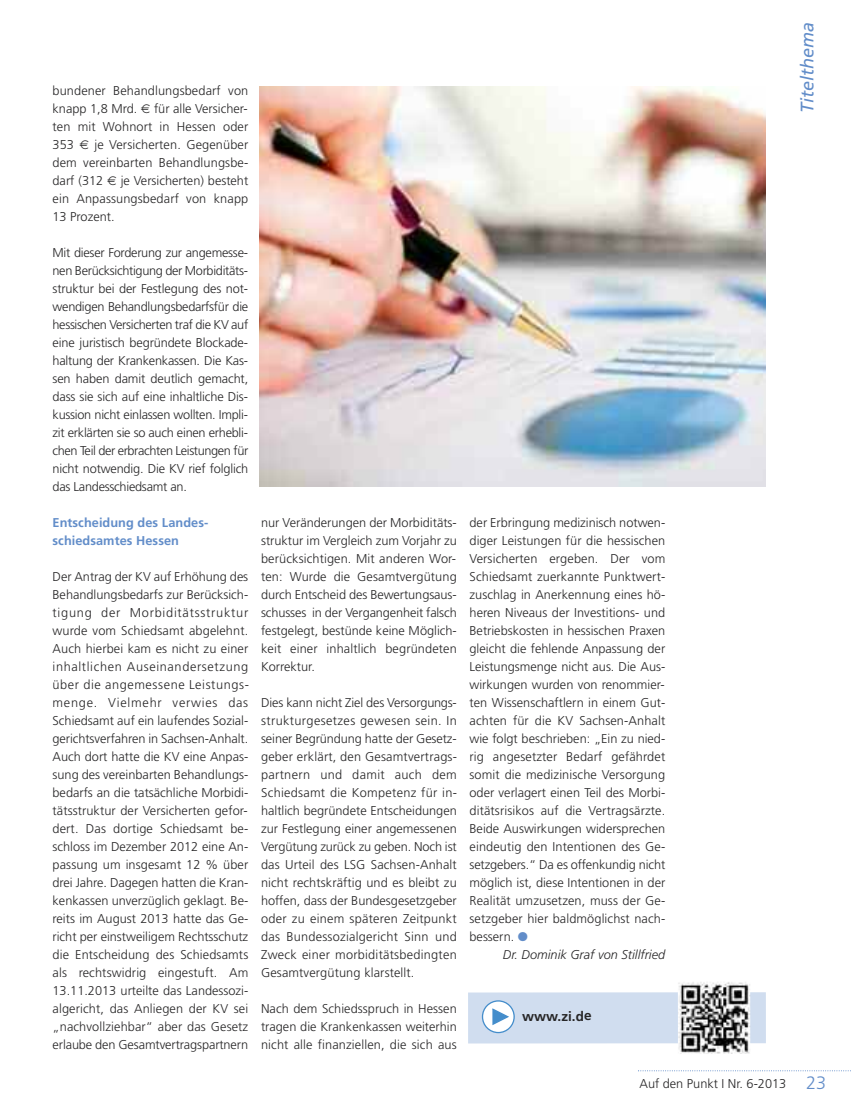
<style>
.page{position:relative;width:851px;height:1106px;background:#fff}
.page>*{position:absolute;margin:0;border:0;box-sizing:border-box;transform-origin:0 0}
.t1{font:italic 18px "Frutiger";color:#628dc9}
.t2{font:700 13.5px "Frutiger";letter-spacing:.005em;color:#272627}
.t3{font:300 12.75px/18px "Frutiger";letter-spacing:.01em;color:#272627;text-align:justify}
.t4{font:700 12.75px/18px "Frutiger";letter-spacing:.005em;color:#628dc9}
.t5{font:italic 300 12.75px "Frutiger";color:#272627}
.s1{color:#628dc9}
.s2{font-size:18px;color:#628dc9}
</style>
<div class="page">
<svg style="left:638px;top:1070px;width:211px;height:1px"></svg>
<img style="left:259px;top:87px;width:506px;height:399px">
<div style="left:468px;top:992px;width:297px;height:51px;background:#d0ddef"></div>
<svg style="left:482px;top:1000px;width:32px;height:33px"></svg>
<img style="left:677px;top:982px;width:73px;height:72px">
<p class="t3" style="left:53px;top:82px;width:197px">bundener Behandlungsbedarf von knapp 1,8 Mrd.</p>
<p class="t3" style="left:53px;top:100px;width:197px;text-indent:101px">für alle Versicher&shy;ten mit Wohnort in Hessen oder 353</p>
<p class="t3" style="left:53px;top:136px;width:197px;text-indent:42px">je Versicherten. Gegenüber dem vereinbarten Behandlungsbe&shy;darf (312</p>
<p class="t3" style="left:53px;top:172px;width:197px;text-indent:68px">je Versicherten) besteht ein Anpassungsbedarf von knapp 13 Prozent.</p>
<p class="t3" style="left:53px;top:244px;width:197px">Mit dieser Forderung zur angemesse&shy;nen Berücksichtigung der Morbiditäts&shy;struktur bei der Festlegung des not&shy;wendigen Behandlungsbedarfsfür die hessischen Versicherten traf die KV auf eine juristisch begründete Blockade&shy;haltung der Krankenkassen. Die Kas&shy;sen haben damit deutlich gemacht, dass sie sich auf eine inhaltliche Dis&shy;kussion nicht einlassen wollten. Impli&shy;zit erklärten sie so auch einen erhebli&shy;chen Teil der erbrachten Leistungen für nicht notwendig. Die KV rief folglich das Landesschiedsamt an.</p>
<p class="t4" style="left:53px;top:514px;width:157px">Entscheidung des Landes&shy;schiedsamtes Hessen</p>
<p class="t3" style="left:53px;top:568px;width:198px">Der Antrag der KV auf Erhöhung des Behandlungsbedarfs zur Berücksich&shy;tigung der Morbiditätsstruktur wurde vom Schiedsamt abgelehnt.<br>Auch hierbei kam es nicht zu einer inhaltlichen Auseinandersetzung über die angemessene Leistungs&shy;menge. Vielmehr verwies das Schiedsamt auf ein laufendes Sozial&shy;gerichtsverfahren in Sachsen-Anhalt.<br>Auch dort hatte die KV eine Anpas&shy;sung des vereinbarten Behandlungs&shy;bedarfs an die tatsächliche Morbidi&shy;tätsstruktur der Versicherten gefor&shy;dert. Das dortige Schiedsamt be&shy;schloss im Dezember 2012 eine An&shy;passung um insgesamt 12 % über drei Jahre. Dagegen hatten die Kran&shy;kenkassen unverzüglich geklagt. Be&shy;reits im August 2013 hatte das Ge&shy;richt per einstweiligem Rechtsschutz die Entscheidung des Schiedsamts als rechtswidrig eingestuft. Am 13.11.2013 urteilte das Landessozi&shy;algericht, das Anliegen der KV sei „nachvollziehbar“ aber das Gesetz erlaube den Gesamtvertragspartnern</p>
<p class="t3" style="left:261px;top:514px;width:197px">nur Veränderungen der Morbiditäts&shy;struktur im Vergleich zum Vorjahr zu berücksichtigen. Mit anderen Wor&shy;ten: Wurde die Gesamtvergütung durch Entscheid des Bewertungsaus&shy;schusses in der Vergangenheit falsch festgelegt, bestünde keine Möglich&shy;keit einer inhaltlich begründeten Korrektur.</p>
<p class="t3" style="left:261px;top:694px;width:197px">Dies kann nicht Ziel des Versorgungs&shy;strukturgesetzes gewesen sein. In seiner Begründung hatte der Gesetz&shy;geber erklärt, den Gesamtvertrags&shy;partnern und damit auch dem Schiedsamt die Kompetenz für in&shy;haltlich begründete Entscheidungen zur Festlegung einer angemessenen Vergütung zurück zu geben. Noch ist das Urteil des LSG Sachsen-Anhalt nicht rechtskräftig und es bleibt zu hoffen, dass der Bundesgesetzgeber oder zu einem späteren Zeitpunkt das Bundessozialgericht Sinn und Zweck einer morbiditätsbedingten Gesamtvergütung klarstellt.</p>
<p class="t3" style="left:261px;top:1000px;width:197px">Nach dem Schiedsspruch in Hessen tragen die Krankenkassen weiterhin nicht alle finanziellen, die sich aus</p>
<h1 class="t1" style="left:799px;top:113px;width:92px;rotate:-90deg">Titelthema</h1>
<p class="t3" style="left:469px;top:514px;width:197px">der Erbringung medizinisch notwen&shy;diger Leistungen für die hessischen Versicherten ergeben. Der vom Schiedsamt zuerkannte Punktwert&shy;zuschlag in Anerkennung eines hö&shy;heren Niveaus der Investitions- und Betriebskosten in hessischen Praxen gleicht die fehlende Anpassung der Leistungsmenge nicht aus. Die Aus&shy;wirkungen wurden von renommier&shy;ten Wissenschaftlern in einem Gut&shy;achten für die KV Sachsen-Anhalt wie folgt beschrieben: „Ein zu nied&shy;rig angesetzter Bedarf gefährdet somit die medizinische Versorgung oder verlagert einen Teil des Morbi&shy;ditätsrisikos auf die Vertragsärzte.<br>Beide Auswirkungen widersprechen eindeutig den Intentionen des Ge&shy;setzgebers.“ Da es offenkundig nicht möglich ist, diese Intentionen in der Realität umzusetzen, muss der Ge&shy;setzgeber hier baldmöglichst nach&shy;bessern. <span class="s1">●</span></p>
<p class="t5" style="left:503px;top:949px;width:164px">Dr. Dominik Graf von Stillfried</p>
<p class="t2" style="left:522px;top:1010px;width:71px">www.zi.de</p>
<p class="t3" style="left:639px;top:1075px;width:188px">Auf den Punkt I Nr. 6-2013 <span class="s2">23</span></p>
</div>
